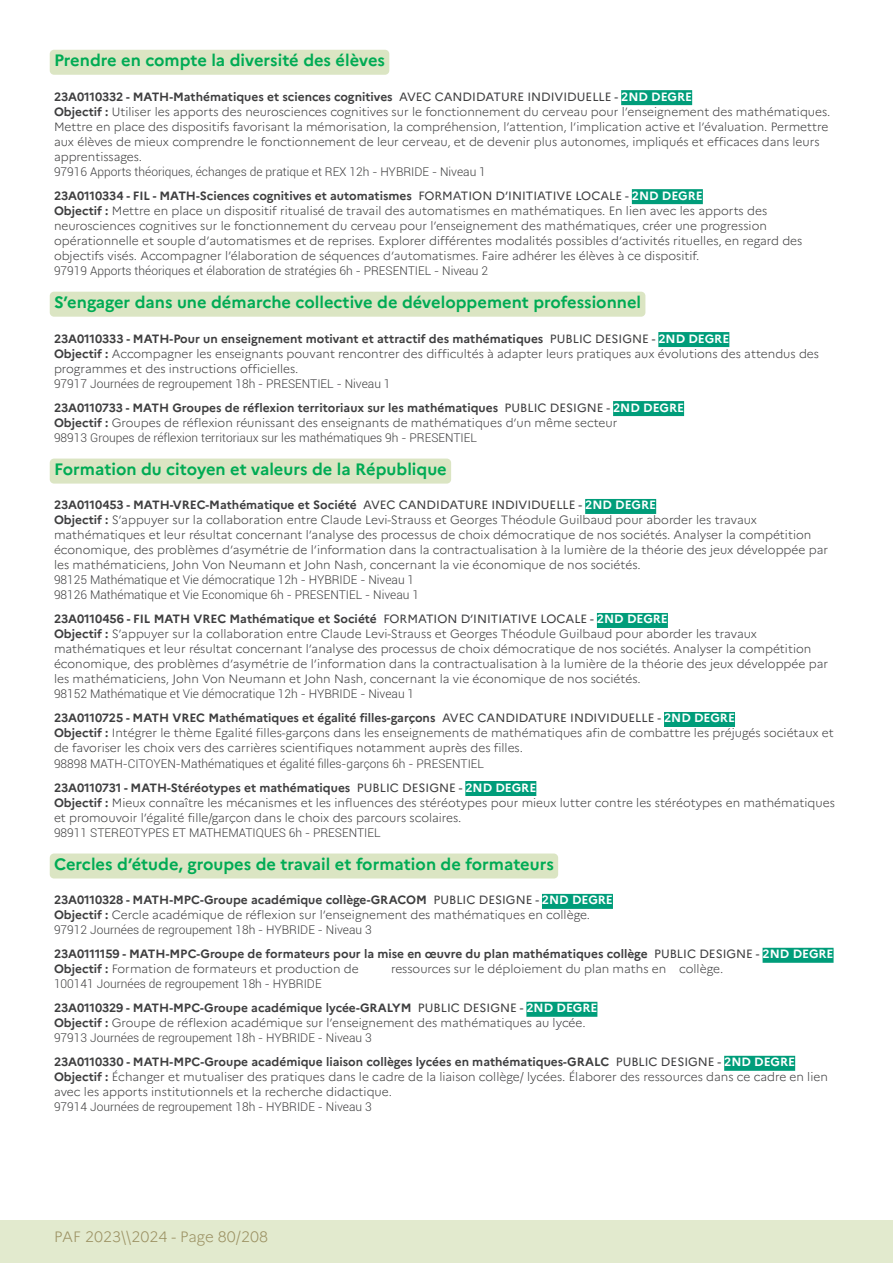
<style>
.page{position:relative;width:893px;height:1263px;background:#fff}
.page>*{position:absolute;margin:0;border:0;box-sizing:border-box;transform-origin:0 0}
.t1{font:700 16.5px "Marianne";color:#00ab54}
.t2{font:300 15px "Marianne";color:#9b9162}
.t3{font:300 12px/15px "Marianne";color:#3e3e3f}
.t4{font:300 12px/15px "Roboto";color:#3e3e3f}
.t5{font:700 12px/15px "Marianne";color:#3e3e3f}
.s1{font-weight:700}
.s2{font-weight:400}
.s3{font-weight:500;color:#57585a}
.s4{font-weight:700;color:#fff}
.s5{color:#fff}
.s6{font-weight:300}
</style>
<div class="page">
<div style="left:0;top:1219px;width:893px;height:44px;background:#e2eace"></div>
<div style="left:50px;top:50px;width:339px;height:25px;background:#dbe5c3;border-radius:4px"></div>
<div style="left:621px;top:90px;width:71px;height:15px;background:#009d7a"></div>
<div style="left:632px;top:189px;width:71px;height:15px;background:#009d7a"></div>
<div style="left:50px;top:292px;width:595px;height:25px;background:#dbe5c3;border-radius:4px"></div>
<div style="left:658px;top:332px;width:71px;height:15px;background:#009d7a"></div>
<div style="left:613px;top:401px;width:71px;height:15px;background:#009d7a"></div>
<div style="left:50px;top:459px;width:401px;height:25px;background:#dbe5c3;border-radius:4px"></div>
<div style="left:585px;top:499px;width:71px;height:15px;background:#009d7a"></div>
<div style="left:597px;top:613px;width:71px;height:15px;background:#009d7a"></div>
<div style="left:664px;top:712px;width:71px;height:15px;background:#009d7a"></div>
<div style="left:465px;top:781px;width:71px;height:15px;background:#009d7a"></div>
<div style="left:50px;top:853px;width:508px;height:25px;background:#dbe5c3;border-radius:4px"></div>
<div style="left:542px;top:894px;width:71px;height:15px;background:#009d7a"></div>
<div style="left:763px;top:948px;width:70px;height:15px;background:#009d7a"></div>
<div style="left:526px;top:1002px;width:71px;height:15px;background:#009d7a"></div>
<div style="left:724px;top:1056px;width:71px;height:15px;background:#009d7a"></div>
<h1 class="t1" style="left:54px;top:50px;width:333px">Prendre en compte la diversité des élèves</h1>
<p class="t3" style="left:54px;top:89px;width:778px"><span class="s1">23A0110332 - MATH-Mathématiques et sciences cognitives</span> <span class="s2">AVEC CANDIDATURE INDIVIDUELLE</span> <span class="s3">-</span> <span class="s4">2ND DEGRE<br></span><span class="s1">Objectif :</span> Utiliser les apports des neurosciences cognitives sur le fonctionnement du cerveau pour l’enseignement des mathématiques.<br>Mettre en place des dispositifs favorisant la mémorisation, la compréhension, l’attention, l’implication active et l’évaluation. Permettre aux élèves de mieux comprendre le fonctionnement de leur cerveau, et de devenir plus autonomes, impliqués et efficaces dans leurs apprentissages.</p>
<p class="t4" style="left:54px;top:163px;width:433px">97916 Apports théoriques, échanges de pratique et REX 12h - HYBRIDE - Niveau 1</p>
<p class="t3" style="left:54px;top:188px;width:750px"><span class="s1">23A0110334 - FIL - MATH-Sciences cognitives et automatismes</span> <span class="s2">FORMATION D’INITIATIVE LOCALE</span> <span class="s3">-</span> <span class="s4">2ND DEGRE<br></span><span class="s1">Objectif :</span> Mettre en place un dispositif ritualisé de travail des automatismes en mathématiques. En lien avec les apports des neurosciences cognitives sur le fonctionnement du cerveau pour l’enseignement des mathématiques, créer une progression opérationnelle et souple d’automatismes et de reprises. Explorer différentes modalités possibles d’activités rituelles, en regard des objectifs visés. Accompagner l’élaboration de séquences d’automatismes. Faire adhérer les élèves à ce dispositif.</p>
<p class="t4" style="left:54px;top:262px;width:436px">97919 Apports théoriques et élaboration de stratégies 6h - PRESENTIEL - Niveau 2</p>
<h1 class="t1" style="left:54px;top:292px;width:589px">S’engager dans une démarche collective de développement professionnel</h1>
<p class="t3" style="left:54px;top:331px;width:767px"><span class="s1">23A0110333 - MATH-Pour un enseignement motivant et attractif des mathématiques</span> <span class="s2">PUBLIC DESIGNE</span> <span class="s3">-</span> <span class="s4">2ND DEGRE<br></span><span class="s1">Objectif :</span> Accompagner les enseignants pouvant rencontrer des difficultés à adapter leurs pratiques aux évolutions des attendus des programmes et des instructions officielles.</p>
<p class="t4" style="left:54px;top:375px;width:338px">97917 Journées de regroupement 18h - PRESENTIEL - Niveau 1</p>
<p class="t5" style="left:54px;top:400px;width:632px">23A0110733 - MATH Groupes de réflexion territoriaux sur les mathématiques <span class="s2">PUBLIC DESIGNE</span> <span class="s3">-</span> <span class="s5">2ND DEGRE<br></span>Objectif : <span class="s6">Groupes de réflexion réunissant des enseignants de mathématiques d’un même secteur</span></p>
<p class="t4" style="left:54px;top:429px;width:425px">98913 Groupes de réflexion territoriaux sur les mathématiques 9h - PRESENTIEL</p>
<h1 class="t1" style="left:54px;top:459px;width:394px">Formation du citoyen et valeurs de la République</h1>
<p class="t3" style="left:54px;top:498px;width:776px"><span class="s1">23A0110453 - MATH-VREC-Mathématique et Société</span> <span class="s2">AVEC CANDIDATURE INDIVIDUELLE</span> <span class="s3">-</span> <span class="s4">2ND DEGRE<br></span><span class="s1">Objectif :</span> S’appuyer sur la collaboration entre Claude Levi-Strauss et Georges Théodule Guilbaud pour aborder les travaux mathématiques et leur résultat concernant l’analyse des processus de choix démocratique de nos sociétés. Analyser la compétition économique, des problèmes d’asymétrie de l’information dans la contractualisation à la lumière de la théorie des jeux développée par les mathématiciens, John Von Neumann et John Nash, concernant la vie économique de nos sociétés.</p>
<p class="t4" style="left:54px;top:572px;width:367px">98125 Mathématique et Vie démocratique 12h - HYBRIDE - Niveau 1<br>98126 Mathématique et Vie Economique 6h - PRESENTIEL - Niveau 1</p>
<p class="t3" style="left:54px;top:612px;width:776px"><span class="s1">23A0110456 - FIL MATH VREC Mathématique et Société</span> <span class="s2">FORMATION D’INITIATIVE LOCALE</span> <span class="s3">-</span> <span class="s4">2ND DEGRE<br></span><span class="s1">Objectif :</span> S’appuyer sur la collaboration entre Claude Levi-Strauss et Georges Théodule Guilbaud pour aborder les travaux mathématiques et leur résultat concernant l’analyse des processus de choix démocratique de nos sociétés. Analyser la compétition économique, des problèmes d’asymétrie de l’information dans la contractualisation à la lumière de la théorie des jeux développée par les mathématiciens, John Von Neumann et John Nash, concernant la vie économique de nos sociétés.</p>
<p class="t4" style="left:54px;top:686px;width:362px">98152 Mathématique et Vie démocratique 12h - HYBRIDE - Niveau 1</p>
<p class="t3" style="left:54px;top:711px;width:781px"><span class="s1">23A0110725 - MATH VREC Mathématiques et égalité filles-garçons</span> <span class="s2">AVEC CANDIDATURE INDIVIDUELLE</span> <span class="s3">-</span> <span class="s4">2ND DEGRE<br></span><span class="s1">Objectif :</span> Intégrer le thème Egalité filles-garçons dans les enseignements de mathématiques afin de combattre les préjugés sociétaux et de favoriser les choix vers des carrières scientifiques notamment auprès des filles.</p>
<p class="t4" style="left:54px;top:755px;width:432px">98898 MATH-CITOYEN-Mathématiques et égalité filles-garçons 6h - PRESENTIEL</p>
<p class="t3" style="left:54px;top:780px;width:782px"><span class="s1">23A0110731 - MATH-Stéréotypes et mathématiques</span> <span class="s2">PUBLIC DESIGNE</span> <span class="s3">-</span> <span class="s4">2ND DEGRE<br></span><span class="s1">Objectif :</span> Mieux connaître les mécanismes et les influences des stéréotypes pour mieux lutter contre les stéréotypes en mathématiques et promouvoir l’égalité fille/garçon dans le choix des parcours scolaires.</p>
<p class="t4" style="left:54px;top:824px;width:328px">98911 STEREOTYPES ET MATHEMATIQUES 6h - PRESENTIEL</p>
<h1 class="t1" style="left:54px;top:854px;width:501px">Cercles d’étude, groupes de travail et formation de formateurs</h1>
<p class="t3" style="left:54px;top:892px;width:560px"><span class="s1">23A0110328 - MATH-MPC-Groupe académique collège-GRACOM</span> <span class="s2">PUBLIC DESIGNE</span> <span class="s3">-</span> <span class="s4">2ND DEGRE<br></span><span class="s1">Objectif :</span> Cercle académique de réflexion sur l’enseignement des mathématiques en collège.</p>
<p class="t4" style="left:54px;top:922px;width:319px">97912 Journées de regroupement 18h - HYBRIDE - Niveau 3</p>
<p class="t5" style="left:54px;top:946px;width:781px">23A0111159 - MATH-MPC-Groupe de formateurs pour la mise en œuvre du plan mathématiques collège <span class="s2">PUBLIC DESIGNE</span> <span class="s3">-</span> <span class="s5">2ND DEGRE<br></span>Objectif : <span class="s6">Formation de formateurs et production de</span></p>
<p class="t3" style="left:391px;top:961px;width:334px">ressources sur le déploiement du plan maths en collège.</p>
<p class="t4" style="left:54px;top:976px;width:269px">100141 Journées de regroupement 18h - HYBRIDE</p>
<p class="t3" style="left:54px;top:1000px;width:545px"><span class="s1">23A0110329 - MATH-MPC-Groupe académique lycée-GRALYM</span> <span class="s2">PUBLIC DESIGNE</span> <span class="s3">-</span> <span class="s4">2ND DEGRE<br></span><span class="s1">Objectif :</span> Groupe de réflexion académique sur l’enseignement des mathématiques au lycée.</p>
<p class="t4" style="left:54px;top:1030px;width:319px">97913 Journées de regroupement 18h - HYBRIDE - Niveau 3</p>
<p class="t3" style="left:54px;top:1054px;width:775px"><span class="s1">23A0110330 - MATH-MPC-Groupe académique liaison collèges lycées en mathématiques-GRALC</span> <span class="s2">PUBLIC DESIGNE</span> <span class="s3">-</span> <span class="s4">2ND DEGRE<br></span><span class="s1">Objectif :</span> Échanger et mutualiser des pratiques dans le cadre de la liaison collège/ lycées. Élaborer des ressources dans ce cadre en lien avec les apports institutionnels et la recherche didactique.</p>
<p class="t4" style="left:54px;top:1099px;width:319px">97914 Journées de regroupement 18h - HYBRIDE - Niveau 3</p>
<p class="t2" style="left:54px;top:1227px;width:216px">PAF 2023\\2024 - Page 80/208</p>
</div>
